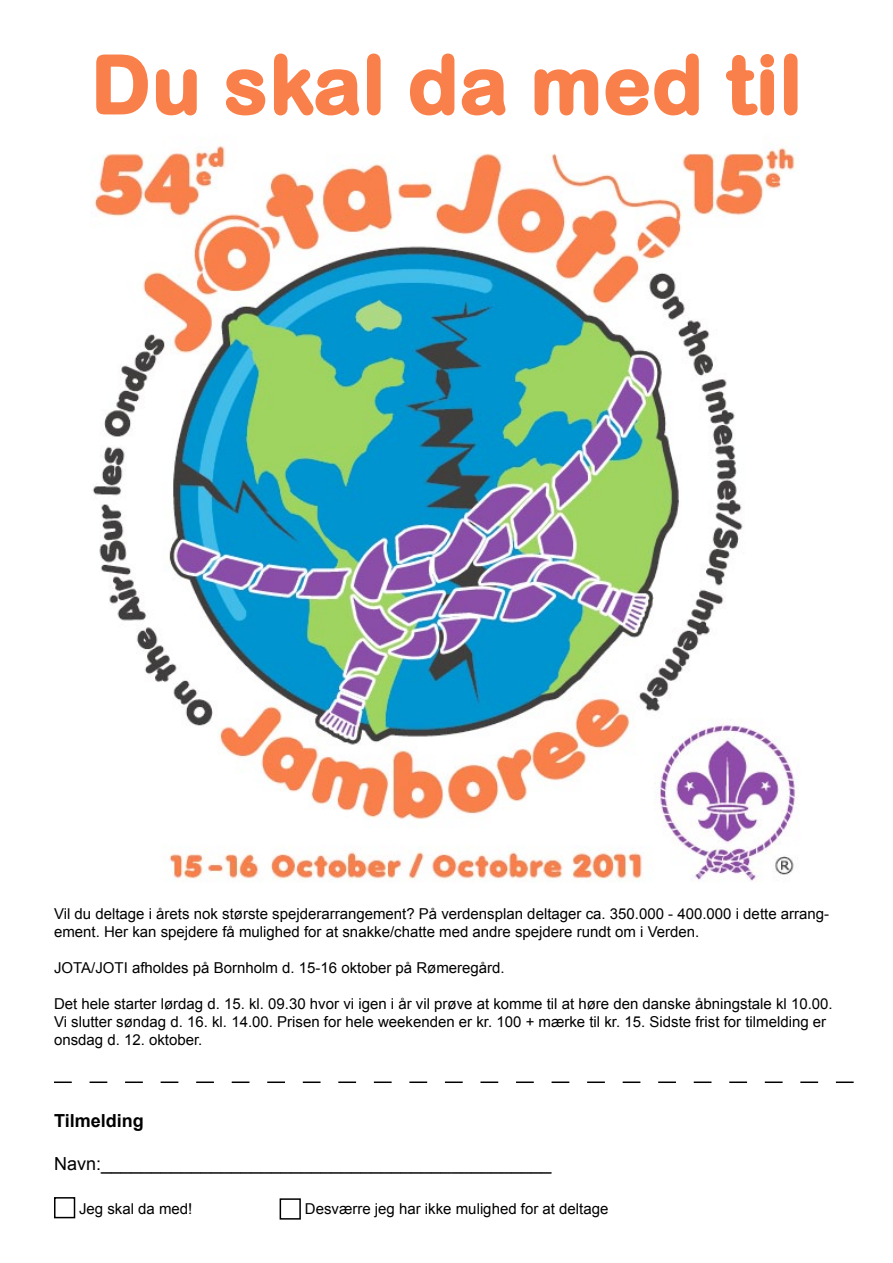
<style>
.page{position:relative;width:893px;height:1263px;background:#fff}
.page>*{position:absolute;margin:0;border:0;box-sizing:border-box;transform-origin:0 0}
.t1{font:79.5px "Arial Rounded MT Bold";letter-spacing:.025em;color:#f9804a}
.t2{font:18px "Arial";color:#000}
.t3{font:700 18px "Arial";color:#000}
.t4{font:15px/18px "Arial";color:#000}
</style>
<div class="page">
<img style="left:92px;top:145px;width:705px;height:737px">
<svg style="left:96px;top:54px;width:101px;height:62px"></svg>
<svg style="left:226px;top:53px;width:155px;height:63px"></svg>
<svg style="left:410px;top:53px;width:96px;height:63px"></svg>
<svg style="left:534px;top:53px;width:165px;height:63px"></svg>
<svg style="left:726px;top:54px;width:48px;height:62px"></svg>
<svg style="left:784px;top:53px;width:14px;height:63px"></svg>
<div style="left:54px;top:1197px;width:21px;height:21px;border:2px solid #000"></div>
<div style="left:280px;top:1198px;width:21px;height:21px;border:2px solid #000"></div>
<svg style="left:54px;top:1081px;width:800px;height:2px"></svg>
<h1 class="t1" style="left:91px;top:38px;width:711px">Du skal da med til</h1>
<p class="t4" style="left:54px;top:905px;width:777px">Vil du deltage i årets nok største spejderarrangement? På verdensplan deltager ca. 350.000 - 400.000 i dette arrang&shy;ement. Her kan spejdere få mulighed for at snakke/chatte med andre spejdere rundt om i Verden.</p>
<p class="t4" style="left:54px;top:959px;width:452px">JOTA/JOTI afholdes på Bornholm d. 15-16 oktober på Rømeregård.</p>
<p class="t4" style="left:54px;top:995px;width:780px">Det hele starter lørdag d. 15. kl. 09.30 hvor vi igen i år vil prøve at komme til at høre den danske åbningstale kl 10.00.<br>Vi slutter søndag d. 16. kl. 14.00. Prisen for hele weekenden er kr. 100 + mærke til kr. 15. Sidste frist for tilmelding er onsdag d. 12. oktober.</p>
<p class="t3" style="left:54px;top:1109px;width:91px">Tilmelding</p>
<p class="t2" style="left:54px;top:1152px;width:499px">Navn:_____________________________________________</p>
<p class="t4" style="left:79px;top:1199px;width:115px">Jeg skal da med!</p>
<p class="t4" style="left:305px;top:1199px;width:305px">Desværre jeg har ikke mulighed for at deltage</p>
</div>
